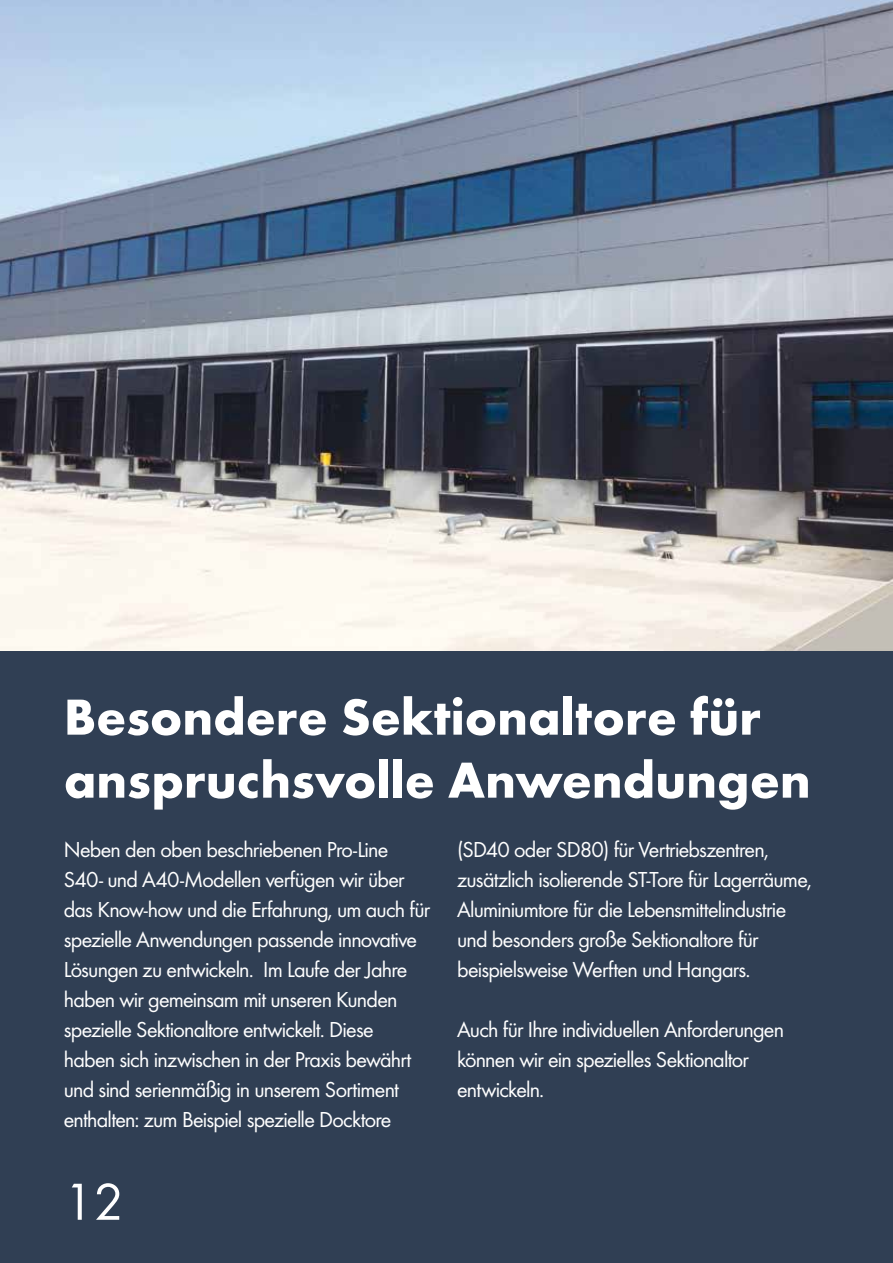
<style>
.page{position:relative;width:893px;height:1263px;background:#303f54}
.page>*{position:absolute;margin:0;border:0;box-sizing:border-box;transform-origin:0 0}
.t1{font:54px "Futura Boo";color:#fff}
.t2{font:700 52.5px/63px "Futura";color:#fff}
.t3{font:22.5px/30px "Futura Boo";letter-spacing:-.035em;color:#fff}
</style>
<div class="page">
<img style="left:0;top:0;width:893px;height:651px">
<h2 class="t2" style="left:64px;top:685px;width:748px">Besondere Sektionaltore für anspruchsvolle Anwendungen</h2>
<p class="t3" style="left:64px;top:834px;width:368px">Neben den oben beschriebenen Pro-Line S40- und A40-Modellen verfügen wir über das Know-how und die Erfahrung, um auch für spezielle Anwendungen passende innovative Lösungen zu entwickeln. Im Laufe der Jahre haben wir gemeinsam mit unseren Kunden spezielle Sektionaltore entwickelt. Diese haben sich inzwischen in der Praxis bewährt und sind serienmäßig in unserem Sortiment enthalten: zum Beispiel spezielle Docktore</p>
<p class="t3" style="left:457px;top:834px;width:356px">(SD40 oder SD80) für Vertriebszentren, zusätzlich isolierende ST-Tore für Lagerräume, Aluminiumtore für die Lebensmittelindustrie und besonders große Sektionaltore für beispielsweise Werften und Hangars.</p>
<p class="t3" style="left:457px;top:1014px;width:328px">Auch für Ihre individuellen Anforderungen können wir ein spezielles Sektionaltor entwickeln.</p>
<h1 class="t1" style="left:64px;top:1169px;width:61px">12</h1>
</div>
